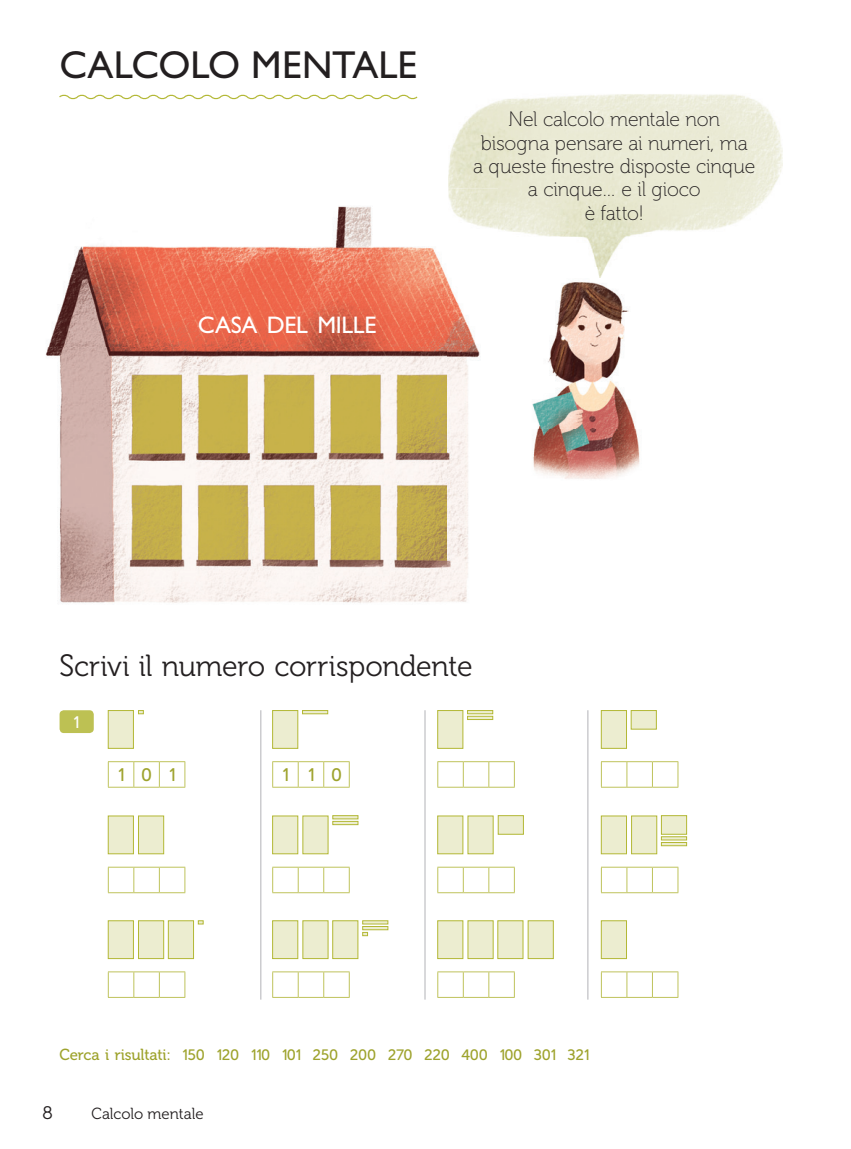
<style>
.page{position:relative;width:851px;height:1149px;background:#fff}
.page>*{position:absolute;margin:0;border:0;box-sizing:border-box;transform-origin:0 0}
.t1{font:39px "Gill Sans Std";color:#231f20}
.t2{font:28.5px "Museo Analogico 300";letter-spacing:-.01em;color:#231f20}
.t3{font:24px "Gill Sans Std";letter-spacing:-.015em;color:#fff}
.t4{font:19.5px/23.4px "Museo Analogico 100";letter-spacing:-.01em;color:#231f20;text-align:center}
.t5{font:18px "Museo Analogico 500";letter-spacing:.93em;color:#9ea32d}
.t6{font:18px "Museo Analogico 300";color:#231f20}
.t7{font:16.5px "Museo Analogico 500";color:#fff}
.t8{font:15px "Museo Analogico 500";letter-spacing:-.015em;color:#9ea32d}
.t9{font:15px "Museo Analogico 300";color:#231f20}
</style>
<div class="page">
<img style="left:45px;top:206px;width:435px;height:397px">
<img style="left:448px;top:94px;width:297px;height:138px">
<img style="left:745px;top:97px;width:37px;height:120px">
<img style="left:522px;top:232px;width:125px;height:35px">
<img style="left:448px;top:189px;width:50px;height:89px">
<hr style="left:260px;top:710px;width:1px;height:289px;background:#b2b3b7">
<hr style="left:424px;top:710px;width:1px;height:289px;background:#b2b3b7">
<hr style="left:587px;top:710px;width:1px;height:289px;background:#b2b3b7">
<svg style="left:437px;top:761px;width:78px;height:26px"></svg>
<svg style="left:437px;top:866px;width:78px;height:27px"></svg>
<svg style="left:437px;top:971px;width:78px;height:26px"></svg>
<div style="left:437px;top:920px;width:26px;height:38px;background:#ecedd0;border:1px solid #b3b835"></div>
<div style="left:437px;top:815px;width:26px;height:38px;background:#ecedd0;border:1px solid #b3b835"></div>
<div style="left:467px;top:920px;width:26px;height:38px;background:#ecedd0"></div>
<div style="left:497px;top:920px;width:26px;height:38px;background:#ecedd0;border:1px solid #b3b835"></div>
<div style="left:527px;top:920px;width:26px;height:38px;background:#ecedd0;border:1px solid #b3b835"></div>
<div style="left:467px;top:815px;width:26px;height:38px;background:#ecedd0"></div>
<div style="left:437px;top:710px;width:26px;height:38px;background:#ecedd0;border:1px solid #b3b835"></div>
<div style="left:498px;top:815px;width:25px;height:19px;background:#ecedd0;border:1px solid #b3b835"></div>
<div style="left:467px;top:710px;width:26px;height:3px;background:#ecedd0;border:1px solid #b3b835"></div>
<svg style="left:467px;top:715px;width:26px;height:4px"></svg>
<svg style="left:601px;top:761px;width:77px;height:26px"></svg>
<svg style="left:601px;top:866px;width:77px;height:27px"></svg>
<svg style="left:601px;top:971px;width:77px;height:26px"></svg>
<div style="left:601px;top:920px;width:25px;height:38px;background:#ecedd0;border:1px solid #b3b835"></div>
<div style="left:601px;top:815px;width:25px;height:38px;background:#ecedd0;border:1px solid #b3b835"></div>
<div style="left:631px;top:815px;width:26px;height:38px;background:#ecedd0;border:1px solid #b3b835"></div>
<div style="left:601px;top:710px;width:25px;height:38px;background:#ecedd0;border:1px solid #b3b835"></div>
<div style="left:630px;top:710px;width:26px;height:19px;background:#ecedd0;border:1px solid #b3b835"></div>
<div style="left:661px;top:815px;width:25px;height:19px;background:#ecedd0;border:1px solid #b3b835"></div>
<svg style="left:661px;top:836px;width:25px;height:4px"></svg>
<svg style="left:661px;top:842px;width:25px;height:3px"></svg>
<svg style="left:108px;top:761px;width:77px;height:26px"></svg>
<svg style="left:108px;top:866px;width:77px;height:27px"></svg>
<svg style="left:108px;top:971px;width:77px;height:26px"></svg>
<div style="left:108px;top:710px;width:26px;height:38px;background:#ecedd0;border:1px solid #b3b835"></div>
<div style="left:108px;top:815px;width:26px;height:38px;background:#ecedd0;border:1px solid #b3b835"></div>
<div style="left:108px;top:920px;width:26px;height:38px;background:#ecedd0;border:1px solid #b3b835"></div>
<div style="left:138px;top:815px;width:26px;height:38px;background:#ecedd0;border:1px solid #b3b835"></div>
<div style="left:138px;top:920px;width:26px;height:38px;background:#ecedd0;border:1px solid #b3b835"></div>
<div style="left:168px;top:920px;width:26px;height:38px;background:#ecedd0;border:1px solid #b3b835"></div>
<svg style="left:138px;top:710px;width:6px;height:3px"></svg>
<svg style="left:198px;top:920px;width:5px;height:4px"></svg>
<svg style="left:272px;top:761px;width:78px;height:26px"></svg>
<svg style="left:272px;top:866px;width:78px;height:27px"></svg>
<svg style="left:272px;top:971px;width:78px;height:26px"></svg>
<div style="left:272px;top:920px;width:26px;height:38px;background:#ecedd0;border:1px solid #b3b835"></div>
<div style="left:272px;top:815px;width:26px;height:38px;background:#ecedd0;border:1px solid #b3b835"></div>
<div style="left:302px;top:920px;width:26px;height:38px;background:#ecedd0"></div>
<div style="left:332px;top:920px;width:26px;height:38px;background:#ecedd0;border:1px solid #b3b835"></div>
<div style="left:302px;top:815px;width:26px;height:38px;background:#ecedd0"></div>
<div style="left:272px;top:710px;width:26px;height:38px;background:#ecedd0;border:1px solid #b3b835"></div>
<div style="left:302px;top:710px;width:26px;height:3px;background:#ecedd0;border:1px solid #b3b835"></div>
<svg style="left:332px;top:815px;width:26px;height:4px"></svg>
<svg style="left:332px;top:820px;width:26px;height:4px"></svg>
<svg style="left:362px;top:920px;width:26px;height:4px"></svg>
<svg style="left:362px;top:926px;width:26px;height:3px"></svg>
<svg style="left:362px;top:931px;width:6px;height:4px"></svg>
<img style="left:532px;top:282px;width:108px;height:197px">
<img style="left:597px;top:267px;width:8px;height:11px">
<svg style="left:486px;top:267px;width:12px;height:11px"></svg>
<div style="left:60px;top:710px;width:34px;height:22px;background:#bdc153;border-radius:4px"></div>
<svg style="left:59px;top:94px;width:359px;height:6px"></svg>
<h1 class="t1" style="left:60px;top:42px;width:359px">CALCOLO MENTALE</h1>
<p class="t3" style="left:198px;top:311px;width:180px">CASA DEL MILLE</p>
<p class="t4" style="left:473px;top:108px;width:284px">Nel calcolo mentale non bisogna pensare ai numeri, ma<br>a queste finestre disposte cinque a cinque… e il gioco<br>è fatto!</p>
<h2 class="t2" style="left:60px;top:649px;width:414px">Scrivi il numero corrispondente</h2>
<p class="t7" style="left:73px;top:712px;width:8px">1</p>
<p class="t5" style="left:118px;top:764px;width:59px">101</p>
<p class="t5" style="left:282px;top:764px;width:61px">110</p>
<p class="t8" style="left:60px;top:1045px;width:531px">Cerca i risultati: 150 120 110 101 250 200 270 220 400 100 301 321</p>
<p class="t6" style="left:43px;top:1101px;width:12px">8</p>
<p class="t9" style="left:91px;top:1104px;width:114px">Calcolo mentale</p>
</div>
